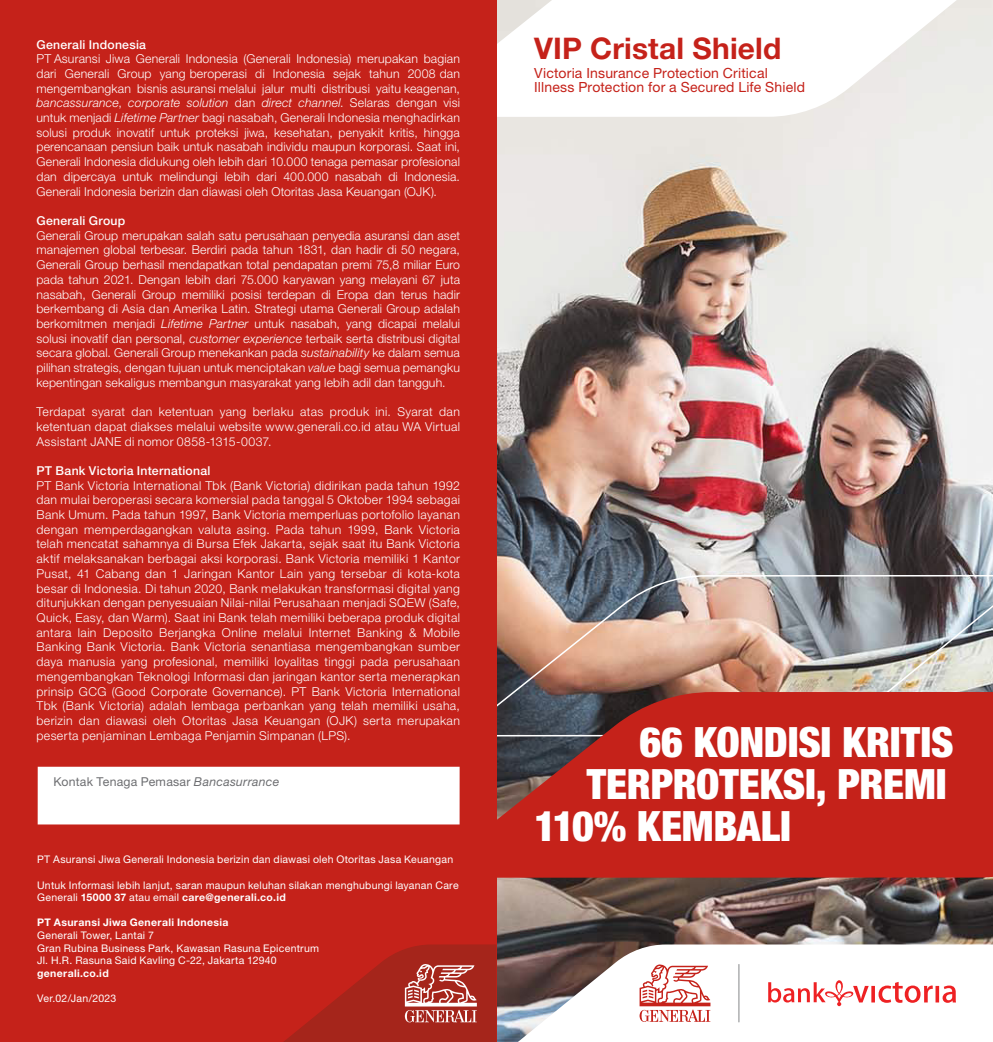
<style>
.page{position:relative;width:993px;height:1042px;background:#fff}
.page>*{position:absolute;margin:0;border:0;box-sizing:border-box;transform-origin:0 0}
.t1{font:900 condensed 41.82px "Helvetica Neue LT Std";letter-spacing:-.005em;color:#fff}
.t2{font:700 29.75px "Helvetica Neue LT Std";letter-spacing:.005em;color:#c5221a}
.t3{font:14px/14px "Helvetica Neue LT Std";letter-spacing:.015em;color:#c5221a}
.t4{font:300 12.25px/14.7px "Helvetica Neue LT Std";letter-spacing:.015em;color:#fff;text-align:justify}
.t5{font:500 12.25px "Helvetica Neue LT Std";letter-spacing:.02em;color:#fff}
.t6{font:12.25px "Helvetica Neue LT Std";letter-spacing:.02em;color:#6d6e71}
.t7{font:10.5px/12.6px "Helvetica Neue LT Std";letter-spacing:.02em;color:#fff}
.t8{font:700 10.5px "Helvetica Neue LT Std";letter-spacing:.03em;color:#fff}
.s1{font-style:italic}
.s2{font-weight:700}
</style>
<div class="page">
<img style="left:496px;top:117px;width:496px;height:925px">
<img style="left:496px;top:575px;width:496px;height:117px">
<svg style="left:496px;top:692px;width:496px;height:185px;background:#b6261f"></svg>
<svg style="left:496px;top:0;width:496px;height:117px"></svg>
<svg style="left:517px;top:944px;width:475px;height:98px"></svg>
<hr style="left:738px;top:964px;width:1px;height:58px;background:#76787b">
<svg style="left:639px;top:964px;width:71px;height:58px"></svg>
<svg style="left:767px;top:980px;width:188px;height:26px"></svg>
<div style="left:0;top:0;width:496px;height:1042px;background:#c5221a"></div>
<svg style="left:284px;top:944px;width:212px;height:98px"></svg>
<div style="left:38px;top:767px;width:421px;height:57px;background:#fff"></div>
<p class="t5" style="left:36px;top:37px;width:111px">Generali Indonesia</p>
<p class="t4" style="left:36px;top:51px;width:425px">PT Asuransi Jiwa Generali Indonesia (Generali Indonesia) merupakan bagian dari Generali Group yang beroperasi di Indonesia sejak tahun 2008 dan mengembangkan bisnis asuransi melalui jalur multi distribusi yaitu keagenan, <span class="s1">bancassurance</span>, <span class="s1">corporate solution</span> dan <span class="s1">direct channel</span>. Selaras dengan visi untuk menjadi <span class="s1">Lifetime Partner</span> bagi nasabah, Generali Indonesia menghadirkan solusi produk inovatif untuk proteksi jiwa, kesehatan, penyakit kritis, hingga perencanaan pensiun baik untuk nasabah individu maupun korporasi. Saat ini, Generali Indonesia didukung oleh lebih dari 10.000 tenaga pemasar profesional dan dipercaya untuk melindungi lebih dari 400.000 nasabah di Indonesia.<br>Generali Indonesia berizin dan diawasi oleh Otoritas Jasa Keuangan (OJK).</p>
<p class="t5" style="left:36px;top:213px;width:90px">Generali Group</p>
<p class="t4" style="left:36px;top:228px;width:425px">Generali Group merupakan salah satu perusahaan penyedia asuransi dan aset manajemen global terbesar. Berdiri pada tahun 1831, dan hadir di 50 negara, Generali Group berhasil mendapatkan total pendapatan premi 75,8 miliar Euro pada tahun 2021. Dengan lebih dari 75.000 karyawan yang melayani 67 juta nasabah, Generali Group memiliki posisi terdepan di Eropa dan terus hadir berkembang di Asia dan Amerika Latin. Strategi utama Generali Group adalah berkomitmen menjadi <span class="s1">Lifetime Partner</span> untuk nasabah, yang dicapai melalui solusi inovatif dan personal, <span class="s1">customer experience</span> terbaik serta distribusi digital secara global. Generali Group menekankan pada <span class="s1">sustainability</span> ke dalam semua pilihan strategis, dengan tujuan untuk menciptakan <span class="s1">value</span> bagi semua pemangku kepentingan sekaligus membangun masyarakat yang lebih adil dan tangguh.</p>
<p class="t4" style="left:36px;top:404px;width:425px">Terdapat syarat dan ketentuan yang berlaku atas produk ini. Syarat dan ketentuan dapat diakses melalui website www.generali.co.id atau WA Virtual Assistant JANE di nomor 0858-1315-0037.</p>
<p class="t5" style="left:36px;top:463px;width:175px">PT Bank Victoria International</p>
<p class="t4" style="left:36px;top:478px;width:425px">PT Bank Victoria International Tbk (Bank Victoria) didirikan pada tahun 1992 dan mulai beroperasi secara komersial pada tanggal 5 Oktober 1994 sebagai Bank Umum. Pada tahun 1997, Bank Victoria memperluas portofolio layanan dengan memperdagangkan valuta asing. Pada tahun 1999, Bank Victoria telah mencatat sahamnya di Bursa Efek Jakarta, sejak saat itu Bank Victoria aktif melaksanakan berbagai aksi korporasi. Bank Victoria memiliki 1 Kantor Pusat, 41 Cabang dan 1 Jaringan Kantor Lain yang tersebar di kota-kota besar di Indonesia. Di tahun 2020, Bank melakukan transformasi digital yang ditunjukkan dengan penyesuaian Nilai-nilai Perusahaan menjadi SQEW (Safe, Quick, Easy, dan Warm). Saat ini Bank telah memiliki beberapa produk digital antara lain Deposito Berjangka Online melalui Internet Banking &amp; Mobile Banking Bank Victoria. Bank Victoria senantiasa mengembangkan sumber daya manusia yang profesional, memiliki loyalitas tinggi pada perusahaan mengembangkan Teknologi Informasi dan jaringan kantor serta menerapkan prinsip GCG (Good Corporate Governance). PT Bank Victoria International Tbk (Bank Victoria) adalah lembaga perbankan yang telah memiliki usaha, berizin dan diawasi oleh Otoritas Jasa Keuangan (OJK) serta merupakan peserta penjaminan Lembaga Penjamin Simpanan (LPS).</p>
<p class="t6" style="left:53px;top:774px;width:227px">Kontak Tenaga Pemasar <span class="s1">Bancasurrance</span></p>
<p class="t7" style="left:37px;top:853px;width:417px">PT Asuransi Jiwa Generali Indonesia berizin dan diawasi oleh Otoritas Jasa Keuangan</p>
<p class="t7" style="left:37px;top:878px;width:423px">Untuk Informasi lebih lanjut, saran maupun keluhan silakan menghubungi layanan Care<br>Generali <span class="s2">15000 37</span> atau email <span class="s2">care@generali.co.id</span></p>
<p class="t8" style="left:37px;top:916px;width:193px">PT Asuransi Jiwa Generali Indonesia</p>
<p class="t7" style="left:37px;top:929px;width:283px">Generali Tower, Lantai 7<br>Gran Rubina Business Park, Kawasan Rasuna Epicentrum<br>Jl. H.R. Rasuna Said Kavling C-22, Jakarta 12940</p>
<p class="t8" style="left:37px;top:966px;width:73px">generali.co.id</p>
<p class="t7" style="left:37px;top:992px;width:80px">Ver.02/Jan/2023</p>
<h2 class="t2" style="left:534px;top:30px;width:248px">VIP Cristal Shield</h2>
<p class="t3" style="left:534px;top:66px;width:272px">Victoria Insurance Protection Critical<br>Illness Protection for a Secured Life Shield</p>
<h1 class="t1" style="left:639px;top:716px;width:315px">66 KONDISI KRITIS</h1>
<h1 class="t1" style="left:586px;top:758px;width:361px">TERPROTEKSI, PREMI</h1>
<h1 class="t1" style="left:534px;top:800px;width:258px">110% KEMBALI</h1>
</div>
